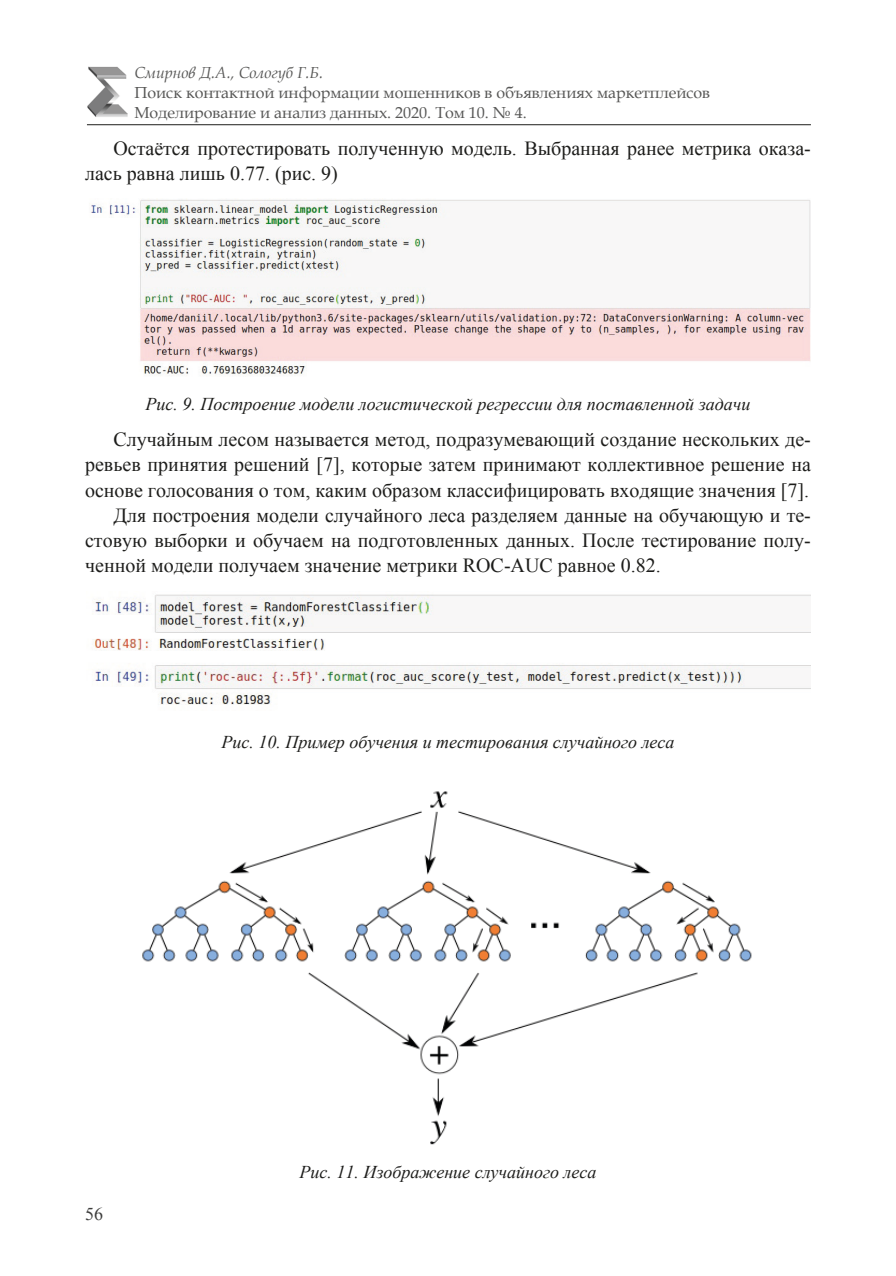
<style>
.page{position:relative;width:896px;height:1276px;background:#fff}
.page>*{position:absolute;margin:0;border:0;box-sizing:border-box;transform-origin:0 0}
.t1{font:20px/25.2px "Times New Roman";color:#1d1d1b;text-align:justify}
.Рис{font:italic 18px "Times New Roman";color:#1d1d1b}
.t2{font:18px "Times New Roman";color:#3d3d3c}
.t3{font:16px/20px "Book Antiqua";color:#575756}
.t4{font:italic 16px "Book Antiqua";color:#575756}
</style>
<div class="page">
<hr style="left:87px;top:124px;width:724px;height:1px;background:#1d1d1b">
<img style="left:87px;top:67px;width:41px;height:50px">
<img style="left:91px;top:199px;width:720px;height:178px">
<img style="left:92px;top:594px;width:719px;height:111px">
<img style="left:142px;top:791px;width:610px;height:354px">
<p class="t4" style="left:134px;top:62px;width:190px">Смирнов Д.А., Сологуб Г.Б.</p>
<p class="t3" style="left:134px;top:83px;width:577px">Поиск контактной информации мошенников в объявлениях маркетплейсов<br>Моделирование и анализ данных. 2020. Том 10. № 4.</p>
<p class="t1" style="left:85px;top:135px;width:727px;text-indent:28px">Остаётся протестировать полученную модель. Выбранная ранее метрика оказа&shy;лась равна лишь 0.77. (рис. 9)</p>
<p class="Рис" style="left:146px;top:391px;width:606px">Рис. 9. Построение модели логистической регрессии для поставленной задачи</p>
<p class="t1" style="left:85px;top:426px;width:727px;text-indent:28px">Случайным лесом называется метод, подразумевающий создание нескольких де&shy;ревьев принятия решений [7], которые затем принимают коллективное решение на основе голосования о том, каким образом классифицировать входящие значения [7].</p>
<p class="t1" style="left:85px;top:502px;width:727px;text-indent:28px">Для построения модели случайного леса разделяем данные на обучающую и те&shy;стовую выборки и обучаем на подготовленных данных. После тестирование полу&shy;ченной модели получаем значение метрики ROC-AUC равное 0.82.</p>
<p class="Рис" style="left:221px;top:730px;width:455px">Рис. 10. Пример обучения и тестирования случайного леса</p>
<p class="t2" style="left:85px;top:1202px;width:19px">56</p>
<p class="Рис" style="left:299px;top:1159px;width:298px">Рис. 11. Изображение случайного леса</p>
</div>
